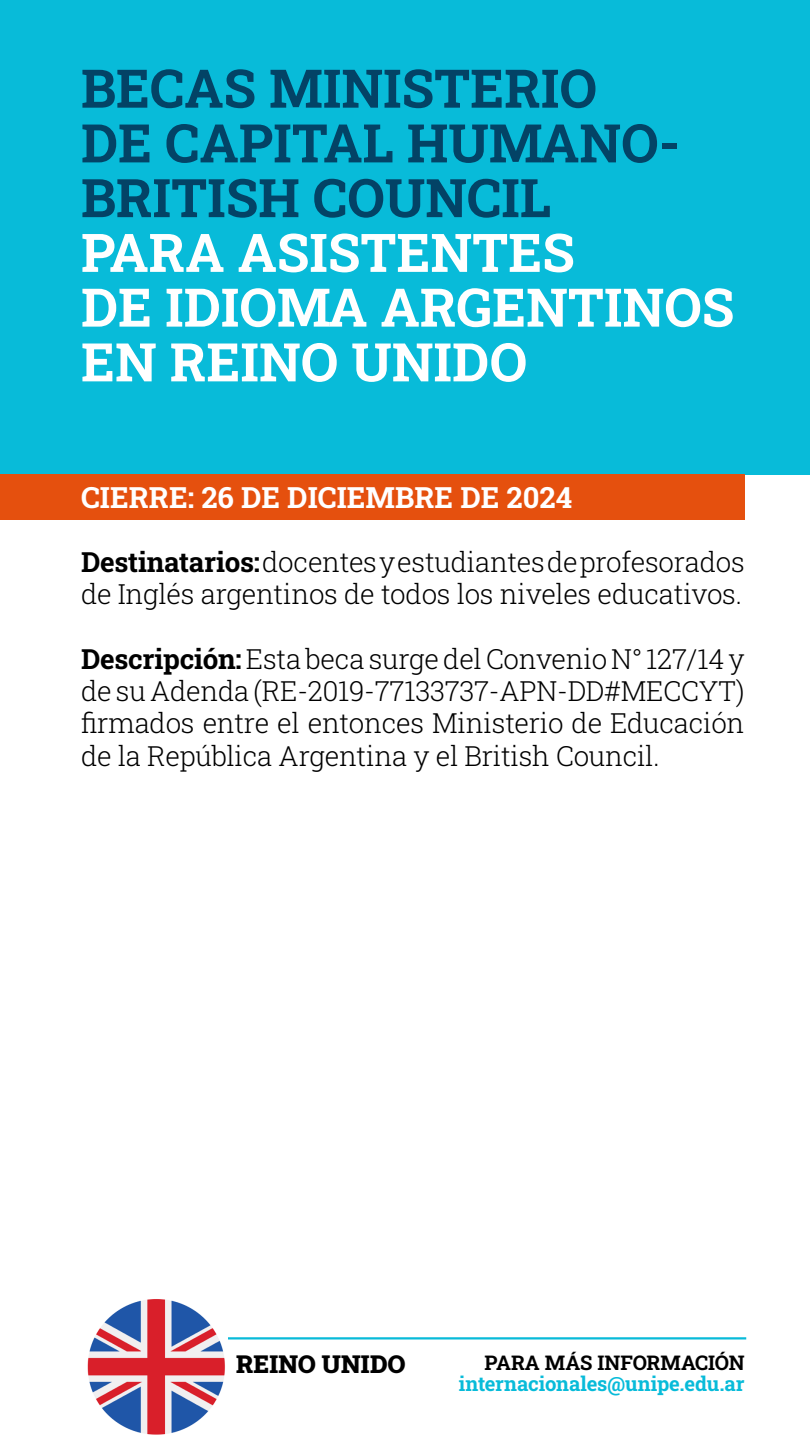
<style>
.page{position:relative;width:810px;height:1440px;background:#fff}
.page>*{position:absolute;margin:0;border:0;box-sizing:border-box;transform-origin:0 0}
.t1{font:700 53.25px/54.8px "Roboto Slab";color:#034366}
.t2{font:700 53.25px/54.8px "Roboto Slab";color:#fff}
.t3{font:700 29.25px "Roboto Slab";color:#fff}
.t4{font:300 27.75px/32.2px "Roboto Slab";letter-spacing:-.01em;color:#000}
.t5{font:900 24.75px "Roboto Slab";letter-spacing:.005em;color:#000}
.t6{font:700 20.25px "Roboto Slab";letter-spacing:-.005em;color:#08bbd9}
.t7{font:700 20.25px "Roboto Slab";letter-spacing:-.005em;color:#000}
.s1{font-weight:700}
</style>
<div class="page">
<div style="left:0;top:0;width:810px;height:475px;background:#08bbd9"></div>
<hr style="left:196px;top:1337px;width:550px;height:3px;background:#08bbd9">
<div style="left:0;top:475px;width:745px;height:45px;background:#e5500e"></div>
<img style="left:87px;top:1299px;width:140px;height:136px">
<h1 class="t1" style="left:81px;top:60px;width:600px">BECAS MINISTERIO<br>DE CAPITAL HUMANO-<br>BRITISH COUNCIL</h1>
<h1 class="t2" style="left:81px;top:224px;width:655px">PARA ASISTENTES<br>DE IDIOMA ARGENTINOS<br>EN REINO UNIDO</h1>
<p class="t3" style="left:81px;top:477px;width:493px">CIERRE: 26 DE DICIEMBRE DE 2024</p>
<p class="t4" style="left:81px;top:545px;width:665px"><span class="s1">Destinatarios:</span> docentes y estudiantes de profesorados de Inglés argentinos de todos los niveles educativos.</p>
<p class="t4" style="left:81px;top:642px;width:665px;text-align:justify"><span class="s1">Descripción:</span> Esta beca surge del Convenio N° 127/14 y de su Adenda (RE-2019-77133737-APN-DD#MECCYT) firmados entre el entonces Ministerio de Educación de la República Argentina y el British Council.</p>
<p class="t5" style="left:236px;top:1347px;width:171px">REINO UNIDO</p>
<p class="t7" style="left:485px;top:1348px;width:262px">PARA MÁS INFORMACIÓN</p>
<p class="t6" style="left:459px;top:1369px;width:287px">internacionales@unipe.edu.ar</p>
</div>
